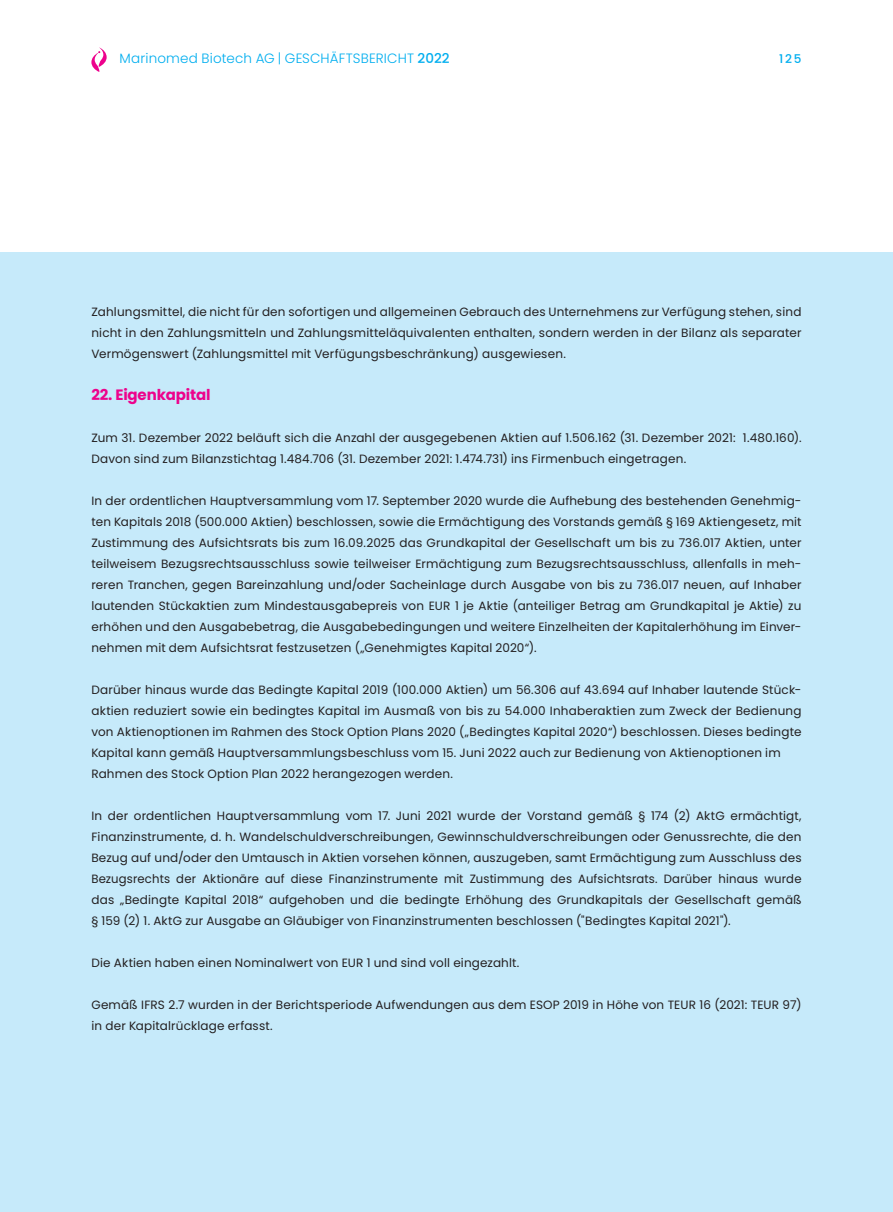
<style>
.page{position:relative;width:893px;height:1212px;background:#fff}
.page>*{position:absolute;margin:0;border:0;box-sizing:border-box;transform-origin:0 0}
.t1{font:700 15px "Poppins";letter-spacing:-.01em;color:#ed028c}
.t2{font:300 13.5px "Poppins";letter-spacing:.01em;color:#00aeef}
.t3{font:12px/21px "Poppins";letter-spacing:.015em;color:#231f20;text-align:justify}
.t4{font:500 12px "Poppins";color:#00aeef}
.s1{font-weight:500}
</style>
<div class="page">
<div style="left:0;top:252px;width:893px;height:960px;background:#c6eafa"></div>
<svg style="left:91px;top:48px;width:16px;height:24px"></svg>
<p class="t2" style="left:119px;top:50px;width:332px">Marinomed Biotech AG | GESCHÄFTSBERICHT <span class="s1">2022</span></p>
<p class="t4" style="left:779px;top:52px;width:24px">125</p>
<p class="t3" style="left:91px;top:301px;width:712px">Zahlungsmittel, die nicht für den sofortigen und allgemeinen Gebrauch des Unternehmens zur Verfügung stehen, sind nicht in den Zahlungsmitteln und Zahlungsmitteläquivalenten enthalten, sondern werden in der Bilanz als separater Vermögenswert (Zahlungsmittel mit Verfügungsbeschränkung) ausgewiesen.</p>
<p class="t1" style="left:91px;top:386px;width:121px">22. Eigenkapital</p>
<p class="t3" style="left:91px;top:427px;width:712px">Zum 31. Dezember 2022 beläuft sich die Anzahl der ausgegebenen Aktien auf 1.506.162 (31. Dezember 2021: 1.480.160).<br>Davon sind zum Bilanzstichtag 1.484.706 (31. Dezember 2021: 1.474.731) ins Firmenbuch eingetragen.</p>
<p class="t3" style="left:91px;top:490px;width:712px">In der ordentlichen Hauptversammlung vom 17. September 2020 wurde die Aufhebung des bestehenden Genehmig&shy;ten Kapitals 2018 (500.000 Aktien) beschlossen, sowie die Ermächtigung des Vorstands gemäß § 169 Aktiengesetz, mit Zustimmung des Aufsichtsrats bis zum 16.09.2025 das Grundkapital der Gesellschaft um bis zu 736.017 Aktien, unter teilweisem Bezugsrechtsausschluss sowie teilweiser Ermächtigung zum Bezugsrechtsausschluss, allenfalls in meh&shy;reren Tranchen, gegen Bareinzahlung und/oder Sacheinlage durch Ausgabe von bis zu 736.017 neuen, auf Inhaber lautenden Stückaktien zum Mindestausgabepreis von EUR 1 je Aktie (anteiliger Betrag am Grundkapital je Aktie) zu erhöhen und den Ausgabebetrag, die Ausgabebedingungen und weitere Einzelheiten der Kapitalerhöhung im Einver&shy;nehmen mit dem Aufsichtsrat festzusetzen („Genehmigtes Kapital 2020“).</p>
<p class="t3" style="left:91px;top:679px;width:712px;text-align:left">Darüber hinaus wurde das Bedingte Kapital 2019 (100.000 Aktien) um 56.306 auf 43.694 auf Inhaber lautende Stück&shy;aktien reduziert sowie ein bedingtes Kapital im Ausmaß von bis zu 54.000 Inhaberaktien zum Zweck der Bedienung von Aktienoptionen im Rahmen des Stock Option Plans 2020 („Bedingtes Kapital 2020“) beschlossen. Dieses bedingte Kapital kann gemäß Hauptversammlungsbeschluss vom 15. Juni 2022 auch zur Bedienung von Aktienoptionen im Rahmen des Stock Option Plan 2022 herangezogen werden.</p>
<p class="t3" style="left:91px;top:805px;width:712px">In der ordentlichen Hauptversammlung vom 17. Juni 2021 wurde der Vorstand gemäß § 174 (2) AktG ermächtigt, Finanzinstrumente, d. h. Wandelschuldverschreibungen, Gewinnschuldverschreibungen oder Genussrechte, die den Bezug auf und/oder den Umtausch in Aktien vorsehen können, auszugeben, samt Ermächtigung zum Ausschluss des Bezugsrechts der Aktionäre auf diese Finanzinstrumente mit Zustimmung des Aufsichtsrats. Darüber hinaus wurde das „Bedingte Kapital 2018“ aufgehoben und die bedingte Erhöhung des Grundkapitals der Gesellschaft gemäß § 159 (2) 1. AktG zur Ausgabe an Gläubiger von Finanzinstrumenten beschlossen ("Bedingtes Kapital 2021").</p>
<p class="t3" style="left:91px;top:952px;width:430px">Die Aktien haben einen Nominalwert von EUR 1 und sind voll eingezahlt.</p>
<p class="t3" style="left:91px;top:994px;width:712px">Gemäß IFRS 2.7 wurden in der Berichtsperiode Aufwendungen aus dem ESOP 2019 in Höhe von TEUR 16 (2021: TEUR 97) in der Kapitalrücklage erfasst.</p>
</div>
